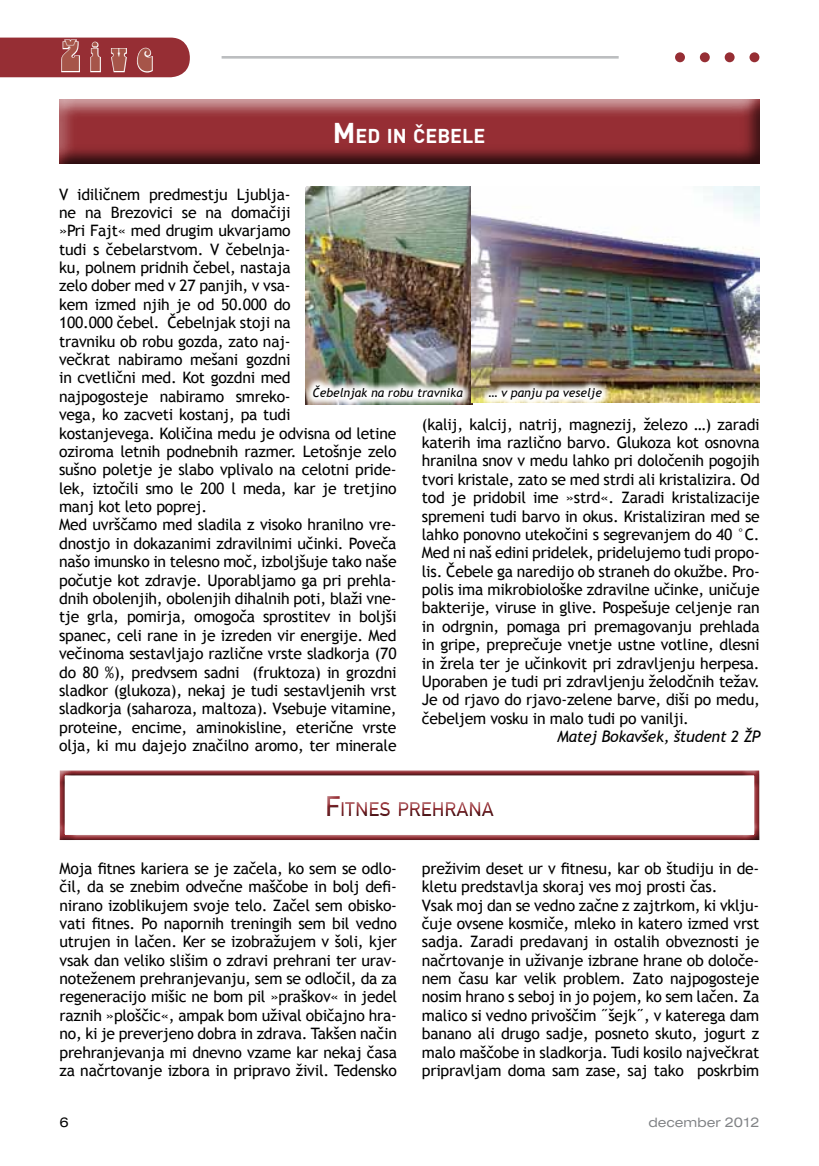
<style>
.page{position:relative;width:819px;height:1166px;background:#fff}
.page>*{position:absolute;margin:0;border:0;box-sizing:border-box;transform-origin:0 0}
.t1{font:43.75px "Bottleneck PEE";color:#a65549}
.t2{font:19.6px "DIN Mittelschrift LTCE";color:#962e34}
.t3{font:19.6px "DIN Bold";color:#fff}
.t4{font:15.75px/18.4px "Trebuchet MS";letter-spacing:-.015em;color:#000}
.t5{font:italic 15.75px "Trebuchet MS";letter-spacing:-.015em;color:#000}
.t6{font:14px "Nimbus San DEE Regu Exte";color:#808285}
.t7{font:14px "Nimbus San DEE Regu Exte";color:#000}
.t8{font:italic 12.25px "Trebuchet MS";color:#000}
.s1{font-size:28px}
</style>
<div class="page">
<div style="left:675px;top:52px;width:10px;height:10px;background:#962e34;border-radius:50%"></div>
<div style="left:699px;top:52px;width:10px;height:10px;background:#962e34;border-radius:50%"></div>
<div style="left:724px;top:52px;width:10px;height:10px;background:#962e34;border-radius:50%"></div>
<div style="left:749px;top:52px;width:10px;height:10px;background:#962e34;border-radius:50%"></div>
<hr style="left:221px;top:56px;width:397px;height:3px;background:#bcbec0">
<svg style="left:0;top:38px;width:190px;height:39px;background:#a1454a"></svg>
<div style="left:58px;top:98px;width:702px;height:67px;background:#000;opacity:.75"></div>
<img style="left:305px;top:187px;width:454px;height:216px">
<div style="left:58px;top:771px;width:702px;height:69px;background:#000;opacity:.75"></div>
<img style="left:305px;top:374px;width:305px;height:31px">
<h1 class="t1" style="left:61px;top:35px;width:92px">Živc</h1>
<p class="t3" style="left:333px;top:123px;width:154px"><span class="s1">M</span>ED IN ČEBELE</p>
<p class="t4" style="left:59px;top:185px;width:339px">V idiličnem predmestju Ljublja-<br>ne na Brezovici se na domačiji<br>»Pri Fajt« med drugim ukvarjamo<br>tudi s čebelarstvom. V čebelnja-<br>ku, polnem pridnih čebel, nastaja<br>zelo dober med v 27 panjih, v vsa-<br>kem izmed njih je od 50.000 do<br>100.000 čebel. Čebelnjak stoji na<br>travniku ob robu gozda, zato naj-<br>večkrat nabiramo mešani gozdni<br>in cvetlični med. Kot gozdni med<br>najpogosteje nabiramo smreko-<br>vega, ko zacveti kostanj, pa tudi<br>kostanjevega. Količina medu je odvisna od letine oziroma letnih podnebnih razmer. Letošnje zelo sušno poletje je slabo vplivalo na celotni pride&shy;lek, iztočili smo le 200 l meda, kar je tretjino manj kot leto poprej.<br>Med uvrščamo med sladila z visoko hranilno vre&shy;dnostjo in dokazanimi zdravilnimi učinki. Poveča našo imunsko in telesno moč, izboljšuje tako naše počutje kot zdravje. Uporabljamo ga pri prehla&shy;dnih obolenjih, obolenjih dihalnih poti, blaži vne&shy;tje grla, pomirja, omogoča sprostitev in boljši spanec, celi rane in je izreden vir energije. Med večinoma sestavljajo različne vrste sladkorja (70 do 80 %), predvsem sadni (fruktoza) in grozdni sladkor (glukoza), nekaj je tudi sestavljenih vrst sladkorja (saharoza, maltoza). Vsebuje vitamine, proteine, encime, aminokisline, eterične vrste olja, ki mu dajejo značilno aromo, ter minerale</p>
<p class="t8" style="left:312px;top:386px;width:152px">Čebelnjak na robu travnika</p>
<p class="t8" style="left:488px;top:386px;width:115px">… v panju pa veselje</p>
<p class="t4" style="left:422px;top:415px;width:339px;text-align:justify">(kalij, kalcij, natrij, magnezij, železo …) zaradi katerih ima različno barvo. Glukoza kot osnovna hranilna snov v medu lahko pri določenih pogojih tvori kristale, zato se med strdi ali kristalizira. Od tod je pridobil ime »strd«. Zaradi kristalizacije spremeni tudi barvo in okus. Kristaliziran med se lahko ponovno utekočini s segrevanjem do 40 °C.<br>Med ni naš edini pridelek, pridelujemo tudi propo&shy;lis. Čebele ga naredijo ob straneh do okužbe. Pro&shy;polis ima mikrobiološke zdravilne učinke, uničuje bakterije, viruse in glive. Pospešuje celjenje ran in odrgnin, pomaga pri premagovanju prehlada in gripe, preprečuje vnetje ustne votline, dlesni in žrela ter je učinkovit pri zdravljenju herpesa.<br>Uporaben je tudi pri zdravljenju želodčnih težav.<br>Je od rjavo do rjavo-zelene barve, diši po medu, čebeljem vosku in malo tudi po vanilji.</p>
<p class="t5" style="left:557px;top:727px;width:205px">Matej Bokavšek, študent 2 ŽP</p>
<p class="t2" style="left:325px;top:797px;width:170px"><span class="s1">F</span>ITNES PREHRANA</p>
<p class="t4" style="left:60px;top:859px;width:339px;text-align:justify">Moja fitnes kariera se je začela, ko sem se odlo&shy;čil, da se znebim odvečne maščobe in bolj defi&shy;nirano izoblikujem svoje telo. Začel sem obisko&shy;vati fitnes. Po napornih treningih sem bil vedno utrujen in lačen. Ker se izobražujem v šoli, kjer vsak dan veliko slišim o zdravi prehrani ter urav&shy;noteženem prehranjevanju, sem se odločil, da za regeneracijo mišic ne bom pil »praškov« in jedel raznih »ploščic«, ampak bom užival običajno hra&shy;no, ki je preverjeno dobra in zdrava. Takšen način prehranjevanja mi dnevno vzame kar nekaj časa za načrtovanje izbora in pripravo živil. Tedensko</p>
<p class="t4" style="left:422px;top:859px;width:339px">preživim deset ur v fitnesu, kar ob študiju in de&shy;kletu predstavlja skoraj ves moj prosti čas.<br>Vsak moj dan se vedno začne z zajtrkom, ki vklju&shy;čuje ovsene kosmiče, mleko in katero izmed vrst sadja. Zaradi predavanj in ostalih obveznosti je načrtovanje in uživanje izbrane hrane ob določe&shy;nem času kar velik problem. Zato najpogosteje nosim hrano s seboj in jo pojem, ko sem lačen. Za malico si vedno privoščim ˝šejk˝, v katerega dam banano ali drugo sadje, posneto skuto, jogurt z malo maščobe in sladkorja. Tudi kosilo največkrat pripravljam doma sam zase, saj tako poskrbim</p>
<p class="t7" style="left:60px;top:1114px;width:11px">6</p>
<p class="t6" style="left:648px;top:1114px;width:112px">december 2012</p>
</div>
